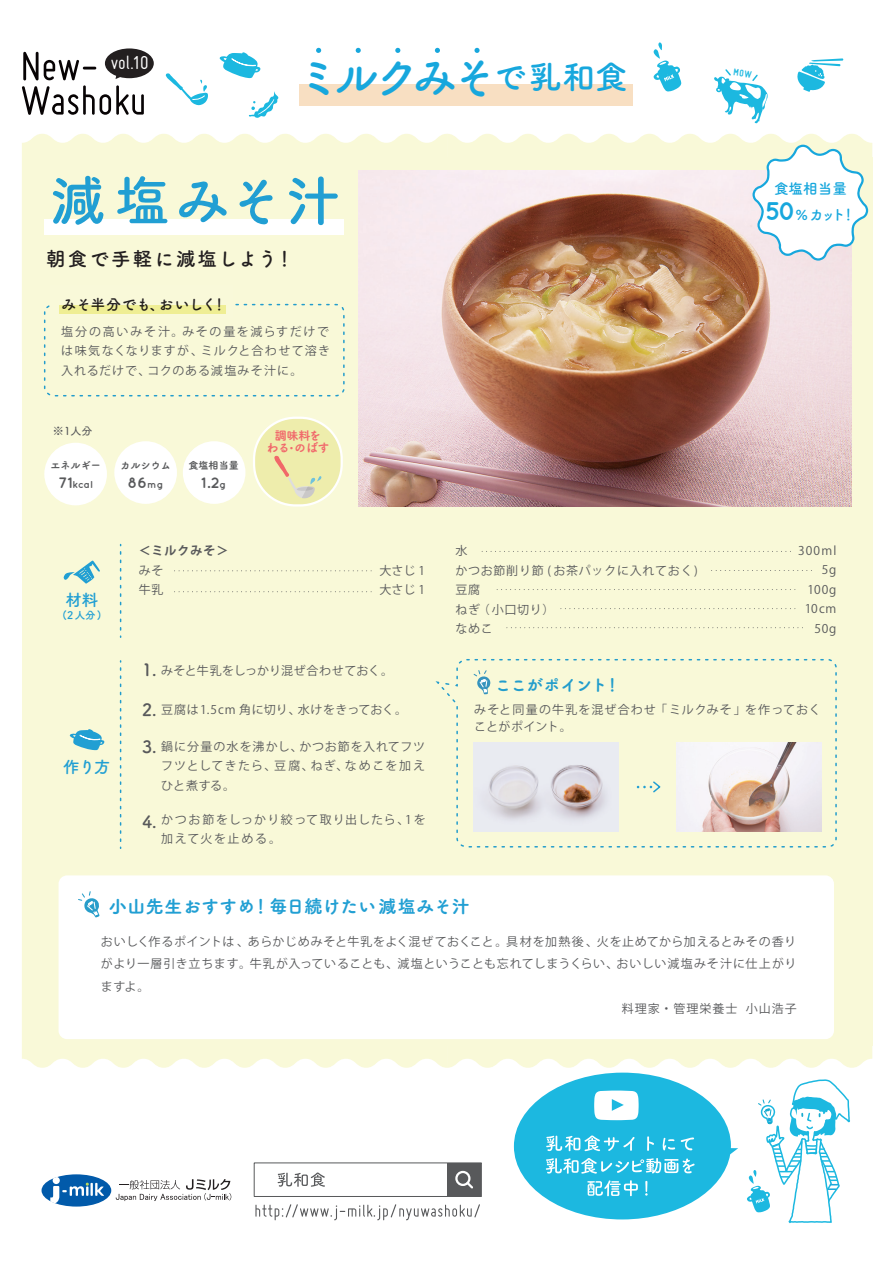
<style>
.page{position:relative;width:893px;height:1263px;background:#fff}
.page>*{position:absolute;margin:0;border:0;box-sizing:border-box;transform-origin:0 0}
.t1{font:55.5px "Tsuku A Rd Gothic Std B";color:#219fd3}
.t2{font:45px "Tsuku A Rd Gothic Std B";letter-spacing:-.14em;color:#17a7dd}
.t3{font:20.4px "Miso";color:#fff}
.t4{font:19.5px "Tsuku A Rd Gothic Std B";letter-spacing:.11em;color:#231f20}
.t5{font:18px "Tsuku A Rd Gothic Std E";color:#219fd3}
.t6{font:16.95px "Tsuku A Rd Gothic Std B";color:#58595b}
.t7{font:16.5px "Tsuku A Rd Gothic Std E";letter-spacing:-.04em;color:#229dcc}
.t8{font:16.5px "Tsuku A Rd Gothic Std B";color:#219fd3}
.t9{font:700 15.15px "Quicksand";color:#58595b}
.t10{font:15px "Tsuku A Rd Gothic Std B";letter-spacing:-.01em;color:#231f20}
.t11{font:14.55px "Tsuku A Rd Gothic Std B";color:#17a7dd}
.t12{font:12px/19.5px "Koz Go Pr 6 N";letter-spacing:.06em;color:#58595b}
.t13{font:12px/16.5px "Koz Go Pr 6 N";letter-spacing:.085em;color:#58595b}
.t14{font:12px/19.5px "Koz Go Pr 6 N";letter-spacing:.08em;color:#58595b;text-align:right}
.t15{font:12px/19.5px "Koz Go Pr 6 N";letter-spacing:.11em;color:#58595b}
.t16{font:12px "Koz Go Pr 6 N";letter-spacing:.035em;color:#58595b}
.t17{font:12px "Koz Go Pr 6 N";letter-spacing:.02em;color:#58595b}
.t18{font:12px/12.5px "Tsuku A Rd Gothic Std E";letter-spacing:-.05em;color:#f1686b;text-align:center}
.t19{font:700 12px "Koz Go Pr 6 N";letter-spacing:.08em;color:#58595b}
.t20{font:11.1px "Tsuku A Rd Gothic Std D";color:#58595b}
.t21{font:10.5px "Tsuku A Rd Gothic Std B";color:#219fd3}
.t22{font:10.05px "Tsuku A Rd Gothic Std E";color:#58595b}
.t23{font:700 10.05px "Quicksand";color:#58595b}
.s1{font-size:33px}
.s2{font-size:10.2px}
.s3{font-size:15.15px}
.s4{font-size:10.05px}
.s5{font-family:"Quicksand";font-weight:700;font-size:25.5px}
.s6{font-family:"Quicksand";font-weight:700}
</style>
<div class="page">
<svg style="left:447px;top:134px;width:425px;height:23px;fill:#f9f9d8"></svg>
<svg style="left:22px;top:134px;width:425px;height:23px;fill:#f9f9d8"></svg>
<div style="left:22px;top:157px;width:850px;height:888px;background:#f9f9d8"></div>
<svg style="left:447px;top:1033px;width:425px;height:35px;fill:#f9f9d8"></svg>
<svg style="left:22px;top:878px;width:425px;height:190px;fill:#f9f9d8"></svg>
<img style="left:358px;top:170px;width:493px;height:336px">
<div style="left:44px;top:219px;width:300px;height:16px;background:#fff"></div>
<svg style="left:752px;top:145px;width:116px;height:116px;background:#edf4f2"></svg>
<div style="left:114px;top:441px;width:63px;height:63px;background:#fff;border-radius:50%"></div>
<div style="left:183px;top:441px;width:62px;height:63px;background:#fff;border-radius:50%"></div>
<div style="left:44px;top:443px;width:63px;height:62px;background:#fff;border-radius:50%"></div>
<svg style="left:178px;top:570px;width:194px;height:1px"></svg>
<svg style="left:178px;top:591px;width:194px;height:1px"></svg>
<svg style="left:482px;top:551px;width:309px;height:1px"></svg>
<svg style="left:715px;top:570px;width:97px;height:1px"></svg>
<svg style="left:497px;top:589px;width:299px;height:1px"></svg>
<svg style="left:507px;top:627px;width:296px;height:1px"></svg>
<svg style="left:561px;top:608px;width:235px;height:1px"></svg>
<div style="left:105px;top:48px;width:49px;height:30px;background:#231f20;border-radius:50%"></div>
<svg style="left:22px;top:52px;width:122px;height:63px"></svg>
<div style="left:299px;top:84px;width:333px;height:22px;background:#f8dfc2"></div>
<svg style="left:316px;top:48px;width:5px;height:5px"></svg>
<svg style="left:356px;top:48px;width:5px;height:5px"></svg>
<svg style="left:395px;top:48px;width:5px;height:5px"></svg>
<svg style="left:435px;top:48px;width:5px;height:5px"></svg>
<svg style="left:474px;top:48px;width:6px;height:5px"></svg>
<svg style="left:64px;top:561px;width:36px;height:23px"></svg>
<svg style="left:70px;top:729px;width:35px;height:21px"></svg>
<svg style="left:120px;top:552px;width:1px;height:85px"></svg>
<svg style="left:120px;top:668px;width:1px;height:180px"></svg>
<svg style="left:441px;top:659px;width:396px;height:189px"></svg>
<div style="left:59px;top:875px;width:775px;height:164px;background:#fff;border-radius:9px"></div>
<svg style="left:747px;top:1079px;width:103px;height:145px"></svg>
<svg style="left:514px;top:1072px;width:224px;height:148px"></svg>
<div style="left:42px;top:1174px;width:69px;height:32px;background:#015aaa;border-radius:50%"></div>
<svg style="left:50px;top:1177px;width:54px;height:26px"></svg>
<svg style="left:116px;top:1179px;width:115px;height:22px"></svg>
<svg style="left:278px;top:1172px;width:47px;height:15px"></svg>
<svg style="left:255px;top:1204px;width:225px;height:16px"></svg>
<div style="left:254px;top:1162px;width:228px;height:35px;border:1px solid #58595b"></div>
<div style="left:447px;top:1163px;width:34px;height:33px;background:#58595b"></div>
<div style="left:455px;top:1171px;width:15px;height:15px;border:2px solid #fff;border-radius:50%"></div>
<svg style="left:464px;top:1180px;width:9px;height:9px"></svg>
<svg style="left:219px;top:52px;width:42px;height:26px"></svg>
<svg style="left:166px;top:73px;width:42px;height:32px"></svg>
<svg style="left:654px;top:42px;width:27px;height:50px"></svg>
<svg style="left:249px;top:91px;width:29px;height:27px"></svg>
<svg style="left:797px;top:58px;width:46px;height:34px"></svg>
<div style="left:254px;top:418px;width:88px;height:87px;background:#eeedac;border-radius:41px"></div>
<div style="left:253px;top:417px;width:90px;height:89px;border:2px solid #fff;border-radius:41px"></div>
<svg style="left:274px;top:456px;width:47px;height:42px"></svg>
<img style="left:474px;top:743px;width:144px;height:88px">
<img style="left:677px;top:743px;width:144px;height:88px">
<svg style="left:637px;top:780px;width:25px;height:14px"></svg>
<svg style="left:473px;top:669px;width:18px;height:25px"></svg>
<svg style="left:43px;top:303px;width:302px;height:94px"></svg>
<div style="left:50px;top:285px;width:183px;height:32px;background:#f9f9d9"></div>
<div style="left:59px;top:305px;width:166px;height:9px;background:#efee94"></div>
<svg style="left:78px;top:891px;width:22px;height:26px"></svg>
<svg style="left:714px;top:69px;width:54px;height:54px"></svg>
<h3 class="t3" style="left:111px;top:52px;width:39px">vol.10</h3>
<h2 class="t2" style="left:296px;top:42px;width:333px">ミルクみそ<span class="s1">で乳和食</span></h2>
<h1 class="t1" style="left:50px;top:157px;width:293px">減塩みそ 汁</h1>
<h3 class="t4" style="left:46px;top:243px;width:250px">朝食で手軽に減塩しよう！</h3>
<p class="t10" style="left:61px;top:293px;width:167px">みそ半分でも、おいしく！</p>
<p class="t12" style="left:61px;top:322px;width:270px;text-align:justify">塩分の高いみそ汁。みその量を減らすだけでは味気なくなりますが、ミルクと合わせて溶き入れるだけで、コクのある減塩みそ汁に。</p>
<p class="t20" style="left:53px;top:422px;width:41px">※1人分</p>
<p class="t18" style="left:267px;top:428px;width:64px">調味料を<br>わる<span class="s2">・</span>のばす</p>
<p class="t22" style="left:50px;top:457px;width:52px">エネルギー</p>
<p class="t23" style="left:59px;top:478px;width:36px"><span class="s3">71</span>kcal</p>
<p class="t22" style="left:120px;top:457px;width:52px">カルシウム</p>
<p class="t9" style="left:128px;top:473px;width:37px">86<span class="s4">mg</span></p>
<p class="t22" style="left:188px;top:457px;width:52px">食塩相当量</p>
<p class="t9" style="left:201px;top:473px;width:27px">1.2<span class="s4">g</span></p>
<h3 class="t8" style="left:65px;top:587px;width:35px">材料</h3>
<p class="t21" style="left:63px;top:607px;width:40px">(2人分)</p>
<p class="t19" style="left:139px;top:544px;width:91px">＜ミルクみそ＞</p>
<p class="t12" style="left:139px;top:561px;width:26px">みそ牛乳</p>
<p class="t12" style="left:379px;top:561px;width:47px">大さじ 1大さじ 1</p>
<p class="t12" style="left:455px;top:542px;width:244px">水<br>かつお節削り節 ( お茶パックに入れておく)豆腐<br>ねぎ（小口切り）<br>なめこ</p>
<p class="t11" style="left:774px;top:177px;width:74px">食塩相当量</p>
<p class="t11" style="left:765px;top:203px;width:92px"><span class="s5">50</span><span class="s6">%</span>カット！</p>
<p class="t14" style="left:798px;top:541px;width:40px">300ml<br>5g<br>100g<br>10cm<br>50g</p>
<h3 class="t8" style="left:63px;top:754px;width:49px">作り方</h3>
<h3 class="t6" style="left:142px;top:657px;width:16px">1.</h3>
<h3 class="t6" style="left:142px;top:696px;width:16px">2.</h3>
<h3 class="t6" style="left:142px;top:734px;width:16px">3.</h3>
<p class="t17" style="left:161px;top:664px;width:233px">みそと牛乳をしっかり混ぜ合わせておく。</p>
<p class="t16" style="left:161px;top:702px;width:247px">豆腐は1.5cm 角に切り、水けをきっておく。</p>
<p class="t12" style="left:161px;top:737px;width:265px;text-align:justify">鍋に分量の水を沸かし、かつお節を入れてフツフツとしてきたら、豆腐、ねぎ、なめこを加えひと煮する。</p>
<p class="t15" style="left:161px;top:810px;width:266px">かつお節をしっかり絞って取り出したら、1を加えて火を止める。</p>
<h3 class="t6" style="left:142px;top:809px;width:16px">4.</h3>
<h3 class="t7" style="left:495px;top:672px;width:128px">ここがポイント！</h3>
<p class="t13" style="left:474px;top:702px;width:348px">みそと同量の牛乳を混ぜ合わせ「ミルクみそ」を作っておくことがポイント。</p>
<h3 class="t5" style="left:109px;top:892px;width:363px">小山先生おすすめ！毎日続けたい減塩みそ汁</h3>
<p class="t12" style="left:101px;top:930px;width:697px;line-height:22.5px;text-align:justify">おいしく作るポイントは、あらかじめみそと牛乳をよく混ぜておくこと。具材を加熱後、火を止めてから加えるとみその香りがより一層引き立ちます。牛乳が入っていることも、減塩ということも忘れてしまうくらい、おいしい減塩みそ汁に仕上がりますよ。</p>
<p class="t14" style="left:622px;top:999px;width:177px">料理家・管理栄養士 小山浩子</p>
</div>
